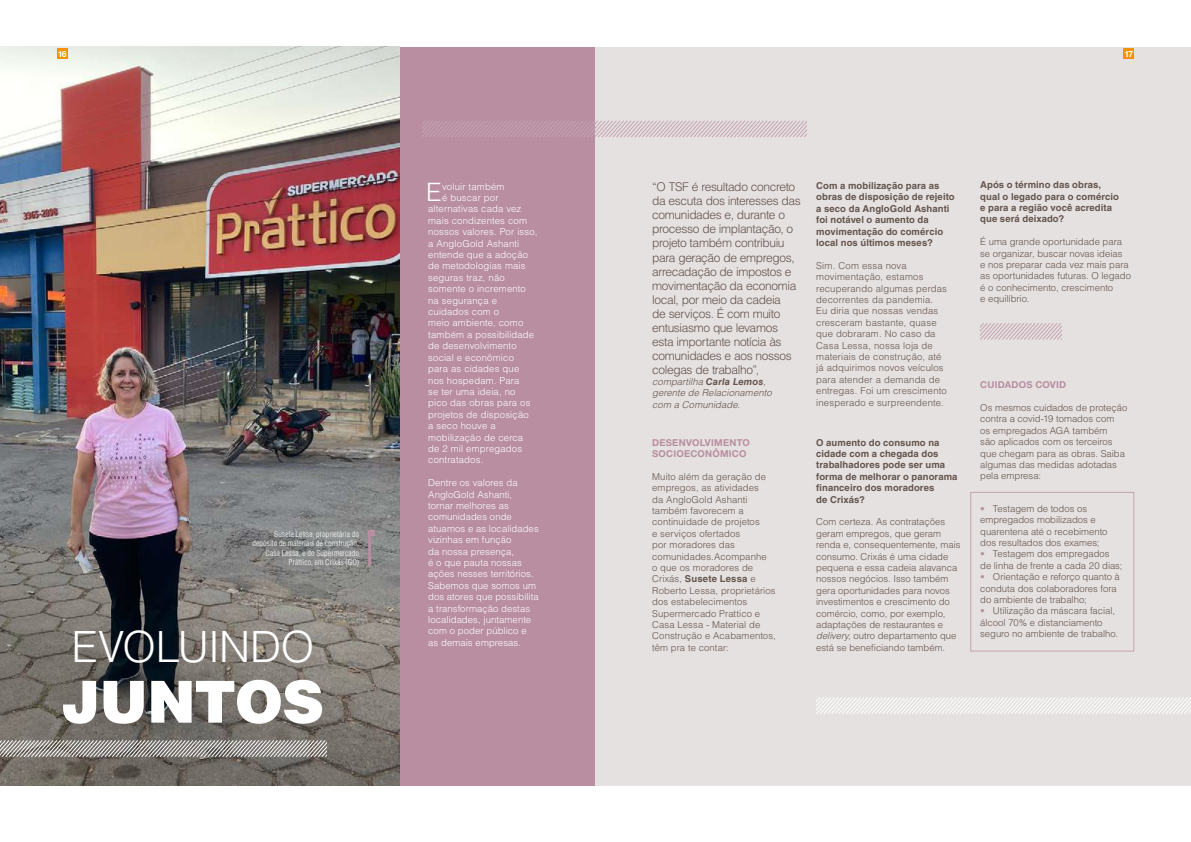
<style>
.page{position:relative;width:1191px;height:842px;background:#fff}
.page>*{position:absolute;margin:0;border:0;box-sizing:border-box;transform-origin:0 0}
.t1{font:900 58px "Helvetica LT Std";letter-spacing:-.015em;color:#fff}
.t2{font:300 43px "Helvetica LT Std";letter-spacing:-.015em;color:#fff}
.t3{font:300 25.3px "Helvetica LT Std";color:#fff}
.t4{font:300 12px/14px "Helvetica LT Std";letter-spacing:-.03em;color:#63544d}
.t5{font:300 9.5px/11.4px "Helvetica LT Std";letter-spacing:.005em;color:#63544d}
.t6{font:300 9.5px/11.4px "Helvetica LT Std";letter-spacing:.015em;color:#fff}
.t7{font:700 9.5px/11.4px "Helvetica LT Std";letter-spacing:.01em;color:#63544d}
.t8{font:italic 300 9.5px/11.4px "Helvetica LT Std";letter-spacing:.01em;color:#63544d}
.t9{font:700 9.5px/11.4px "Helvetica Neue LT Pro";letter-spacing:.025em;color:#b88ea0}
.t10{font:700 8.6px "Helvetica Neue LT Pro";color:#fff}
.t11{font:300 condensed 8px/9.6px "Helvetica LT Std";letter-spacing:.02em;color:#fff;text-align:right}
.s1{font-weight:700}
.s2{font-style:italic}
.s3{font-family:"Frutiger LT Std";font-stretch:condensed;color:#b88ea0}
</style>
<div class="page">
<div style="left:0;top:47px;width:595px;height:738px;background:#b88ea0"></div>
<div style="left:595px;top:47px;width:596px;height:738px;background:#e5e1e0"></div>
<div style="left:970px;top:492px;width:164px;height:159px;border:1px solid #c5a4b2"></div>
<svg style="left:980px;top:323px;width:81px;height:17px"></svg>
<svg style="left:423px;top:121px;width:383px;height:16px"></svg>
<img style="left:0;top:47px;width:399px;height:738px">
<img style="left:1px;top:147px;width:398px;height:638px">
<svg style="left:371px;top:530px;width:4px;height:6px"></svg>
<hr style="left:368px;top:530px;width:3px;height:36px;background:#b88ea0">
<svg style="left:0;top:740px;width:326px;height:18px"></svg>
<svg style="left:816px;top:697px;width:375px;height:17px"></svg>
<div style="left:57px;top:48px;width:10px;height:11px;background:#f39200"></div>
<div style="left:1123px;top:48px;width:11px;height:11px;background:#f39200"></div>
<p class="t10" style="left:58px;top:48px;width:10px">16</p>
<p class="t10" style="left:1124px;top:48px;width:10px">17</p>
<p class="t11" style="left:252px;top:529px;width:108px">Susete Lessa, proprietária do depósito de materiais de construção,<br>Casa Lessa, e do Supermercado<br>Práttico, em Crixás (GO)</p>
<h2 class="t2" style="left:71px;top:619px;width:244px">EVOLUINDO</h2>
<h1 class="t1" style="left:62px;top:664px;width:264px">JUNTOS</h1>
<h3 class="t3" style="left:426px;top:176px;width:17px">E</h3>
<p class="t6" style="left:442px;top:180px;width:64px">voluir também</p>
<p class="t6" style="left:442px;top:192px;width:58px">é buscar por</p>
<p class="t6" style="left:428px;top:203px;width:95px">alternativas cada vez</p>
<p class="t6" style="left:428px;top:215px;width:100px">mais condizentes com</p>
<p class="t6" style="left:428px;top:226px;width:111px">nossos valores. Por isso,</p>
<p class="t6" style="left:428px;top:237px;width:93px">a AngloGold Ashanti</p>
<p class="t6" style="left:428px;top:249px;width:101px">entende que a adoção</p>
<p class="t6" style="left:428px;top:260px;width:99px">de metodologias mais</p>
<p class="t6" style="left:428px;top:272px;width:78px">seguras traz, não</p>
<p class="t6" style="left:428px;top:283px;width:99px">somente o incremento</p>
<p class="t6" style="left:428px;top:294px;width:70px">na segurança e</p>
<p class="t6" style="left:428px;top:306px;width:72px">cuidados com o</p>
<p class="t6" style="left:428px;top:317px;width:97px">meio ambiente, como</p>
<p class="t6" style="left:428px;top:329px;width:108px">também a possibilidade</p>
<p class="t6" style="left:428px;top:340px;width:90px">de desenvolvimento</p>
<p class="t6" style="left:428px;top:351px;width:87px">social e econômico</p>
<p class="t6" style="left:428px;top:363px;width:93px">para as cidades que</p>
<p class="t6" style="left:428px;top:374px;width:93px">nos hospedam. Para</p>
<p class="t6" style="left:428px;top:386px;width:89px">se ter uma ideia, no</p>
<p class="t6" style="left:428px;top:397px;width:104px">pico das obras para os</p>
<p class="t6" style="left:428px;top:408px;width:102px">projetos de disposição</p>
<p class="t6" style="left:428px;top:420px;width:69px">a seco houve a</p>
<p class="t6" style="left:428px;top:431px;width:97px">mobilização de cerca</p>
<p class="t6" style="left:428px;top:443px;width:95px">de 2 mil empregados</p>
<p class="t6" style="left:428px;top:454px;width:57px">contratados.</p>
<p class="t6" style="left:428px;top:477px;width:112px">Dentre os valores da<br>AngloGold Ashanti, tornar melhores as comunidades onde atuamos e as localidades vizinhas em função<br>da nossa presença,<br>é o que pauta nossas ações nesses territórios.<br>Sabemos que somos um dos atores que possibilita a transformação destas localidades, juntamente com o poder público e as demais empresas.</p>
<p class="t4" style="left:652px;top:180px;width:150px">“O TSF é resultado concreto da escuta dos interesses das comunidades e, durante o processo de implantação, o projeto também contribuiu para geração de empregos, arrecadação de impostos e movimentação da economia local, por meio da cadeia<br>de serviços. É com muito entusiasmo que levamos esta importante notícia às comunidades e aos nossos colegas de trabalho”,</p>
<p class="t8" style="left:652px;top:376px;width:121px">compartilha <span class="s1">Carla Lemos</span>, gerente de Relacionamento com a Comunidade.</p>
<p class="t9" style="left:652px;top:436px;width:99px">DESENVOLVIMENTO<br>SOCIOECONÔMICO</p>
<p class="t5" style="left:652px;top:471px;width:125px">Muito além da geração de empregos, as atividades<br>da AngloGold Ashanti também favorecem a continuidade de projetos<br>e serviços ofertados<br>por moradores das comunidades.Acompanhe<br>o que os moradores de<br>Crixás, <span class="s1">Susete Lessa</span> e<br>Roberto Lessa, proprietários dos estabelecimentos<br>Supermercado Prattico e<br>Casa Lessa - Material de<br>Construção e Acabamentos, têm pra te contar:</p>
<p class="t7" style="left:816px;top:180px;width:140px">Com a mobilização para as obras de disposição de rejeito a seco da AngloGold Ashanti foi notável o aumento da movimentação do comércio local nos últimos meses?</p>
<p class="t5" style="left:816px;top:260px;width:132px">Sim. Com essa nova movimentação, estamos recuperando algumas perdas decorrentes da pandemia.<br>Eu diria que nossas vendas cresceram bastante, quase que dobraram. No caso da<br>Casa Lessa, nossa loja de materiais de construção, até já adquirimos novos veículos para atender a demanda de entregas. Foi um crescimento inesperado e surpreendente.</p>
<p class="t7" style="left:816px;top:436px;width:143px">O aumento do consumo na cidade com a chegada dos trabalhadores pode ser uma forma de melhorar o panorama financeiro dos moradores<br>de Crixás?</p>
<p class="t5" style="left:816px;top:516px;width:146px">Com certeza. As contratações geram empregos, que geram renda e, consequentemente, mais consumo. Crixás é uma cidade pequena e essa cadeia alavanca nossos negócios. Isso também gera oportunidades para novos investimentos e crescimento do comércio, como, por exemplo, adaptações de restaurantes e <span class="s2">delivery</span>, outro departamento que está se beneficiando também.</p>
<p class="t7" style="left:980px;top:179px;width:140px">Após o término das obras, qual o legado para o comércio e para a região você acredita que será deixado?</p>
<p class="t5" style="left:980px;top:236px;width:152px">É uma grande oportunidade para se organizar, buscar novas ideias<br>e nos preparar cada vez mais para as oportunidades futuras. O legado é o conhecimento, crescimento<br>e equilíbrio.</p>
<p class="t9" style="left:980px;top:379px;width:88px">CUIDADOS COVID</p>
<p class="t5" style="left:980px;top:402px;width:148px">Os mesmos cuidados de proteção contra a covid-19 tomados com<br>os empregados AGA também<br>são aplicados com os terceiros que chegam para as obras. Saiba algumas das medidas adotadas pela empresa:</p>
<p class="t5" style="left:980px;top:503px;width:129px"><span class="s3">•</span> Testagem de todos os empregados mobilizados e quarentena até o recebimento dos resultados dos exames;</p>
<p class="t5" style="left:980px;top:548px;width:144px"><span class="s3">•</span> Testagem dos empregados de linha de frente a cada 20 dias;</p>
<p class="t5" style="left:980px;top:571px;width:141px"><span class="s3">•</span> Orientação e reforço quanto à conduta dos colaboradores fora do ambiente de trabalho;</p>
<p class="t5" style="left:980px;top:605px;width:140px"><span class="s3">•</span> Utilização da máscara facial, álcool 70% e distanciamento seguro no ambiente de trabalho.</p>
</div>
